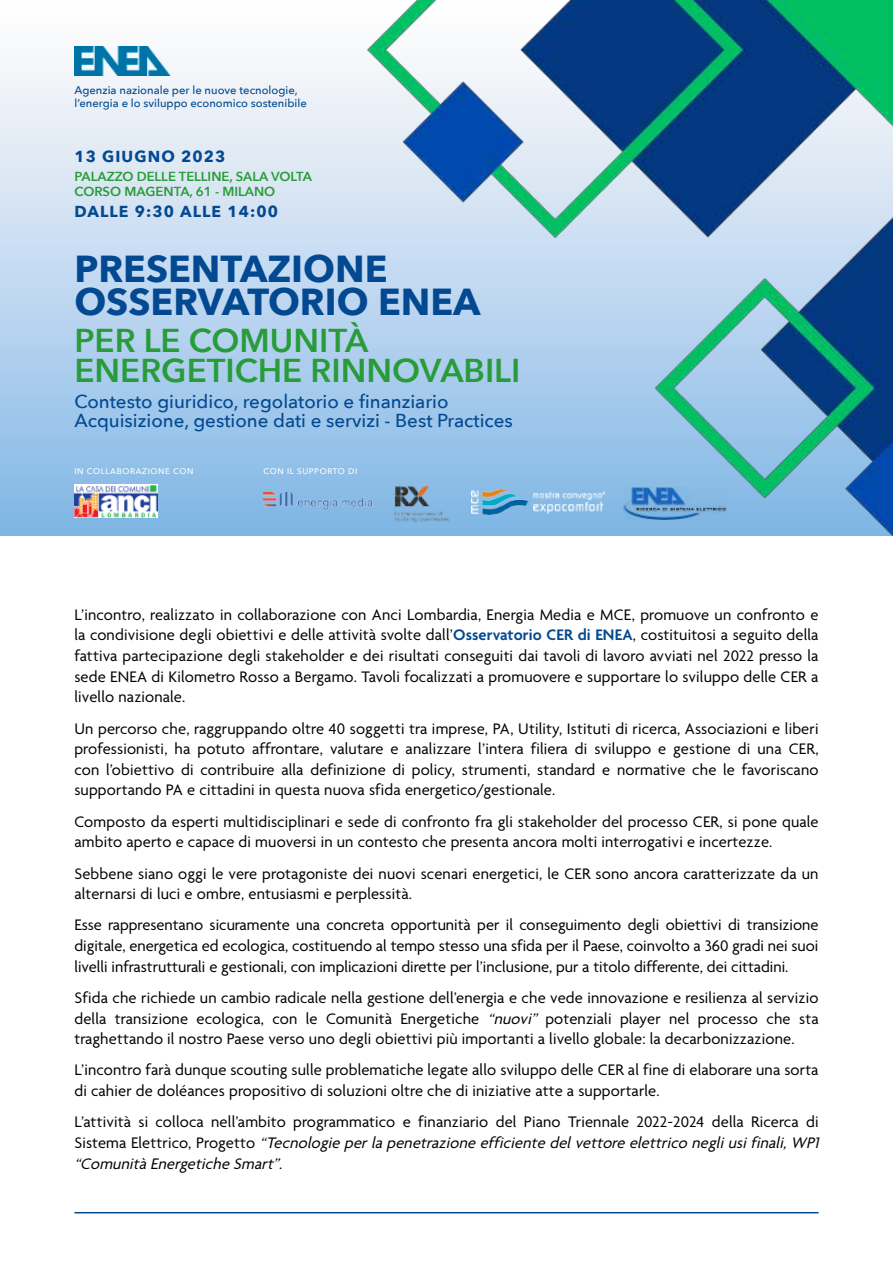
<style>
.page{position:relative;width:893px;height:1263px;background:#fff}
.page>*{position:absolute;margin:0;border:0;box-sizing:border-box;transform-origin:0 0}
.t1{font:700 37.5px/33px "Avenir Next";color:#034991}
.t2{font:600 33px/30px "Avenir Next";color:#289c38}
.t3{font:500 18.75px/19.5px "Avenir Next";color:#034991}
.t4{font:16.5px/20.7px "Agenda";letter-spacing:.01em;color:#000;text-align:justify}
.t5{font:700 15.9px "Avenir Next";letter-spacing:.07em;color:#034991}
.t6{font:600 13.05px/15px "Avenir Next";color:#289c38}
.t7{font:500 11.25px/12.8px "Avenir Next";color:#034991}
.t8{font:500 8.25px "Avenir Next";letter-spacing:.07em;color:#fff}
.s1{font-weight:600;color:#034991}
.s2{font-style:italic}
</style>
<div class="page">
<img style="left:0;top:0;width:893px;height:536px">
<img style="left:264px;top:492px;width:108px;height:17px">
<img style="left:74px;top:485px;width:83px;height:33px">
<img style="left:395px;top:486px;width:63px;height:37px">
<img style="left:472px;top:489px;width:132px;height:25px">
<img style="left:623px;top:487px;width:105px;height:32px">
<img style="left:74px;top:47px;width:96px;height:28px">
<hr style="left:74px;top:1212px;width:745px;height:1px;background:#034991">
<p class="t7" style="left:74px;top:83px;width:234px">Agenzia nazionale per le nuove tecnologie, l’energia e lo sviluppo economico sostenibile</p>
<p class="t5" style="left:74px;top:142px;width:152px">13 GIUGNO 2023</p>
<p class="t6" style="left:74px;top:168px;width:239px">PALAZZO DELLE TELLINE, SALA VOLTA<br>CORSO MAGENTA, 61 - MILANO</p>
<p class="t5" style="left:74px;top:198px;width:205px">DALLE 9:30 ALLE 14:00</p>
<h1 class="t1" style="left:74px;top:252px;width:408px">PRESENTAZIONE<br>OSSERVATORIO ENEA</h1>
<h2 class="t2" style="left:74px;top:325px;width:448px">PER LE COMUNITÀ<br>ENERGETICHE RINNOVABILI</h2>
<p class="t3" style="left:74px;top:391px;width:440px">Contesto giuridico, regolatorio e finanziario<br>Acquisizione, gestione dati e servizi - Best Practices</p>
<p class="t8" style="left:74px;top:464px;width:121px">IN COLLABORAZIONE CON</p>
<p class="t8" style="left:264px;top:464px;width:95px">CON IL SUPPORTO DI</p>
<p class="t4" style="left:74px;top:605px;width:746px">L’incontro, realizzato in collaborazione con Anci Lombardia, Energia Media e MCE, promuove un confronto e la condivisione degli obiettivi e delle attività svolte dall’<span class="s1">Osservatorio CER di ENEA</span>, costituitosi a seguito della fattiva partecipazione degli stakeholder e dei risultati conseguiti dai tavoli di lavoro avviati nel 2022 presso la sede ENEA di Kilometro Rosso a Bergamo. Tavoli focalizzati a promuovere e supportare lo sviluppo delle CER a livello nazionale.</p>
<p class="t4" style="left:74px;top:719px;width:746px">Un percorso che, raggruppando oltre 40 soggetti tra imprese, PA, Utility, Istituti di ricerca, Associazioni e liberi professionisti, ha potuto affrontare, valutare e analizzare l’intera filiera di sviluppo e gestione di una CER, con l’obiettivo di contribuire alla definizione di policy, strumenti, standard e normative che le favoriscano supportando PA e cittadini in questa nuova sfida energetico/gestionale.</p>
<p class="t4" style="left:74px;top:812px;width:746px">Composto da esperti multidisciplinari e sede di confronto fra gli stakeholder del processo CER, si pone quale ambito aperto e capace di muoversi in un contesto che presenta ancora molti interrogativi e incertezze.</p>
<p class="t4" style="left:74px;top:864px;width:746px">Sebbene siano oggi le vere protagoniste dei nuovi scenari energetici, le CER sono ancora caratterizzate da un alternarsi di luci e ombre, entusiasmi e perplessità.</p>
<p class="t4" style="left:74px;top:916px;width:746px">Esse rappresentano sicuramente una concreta opportunità per il conseguimento degli obiettivi di transizione digitale, energetica ed ecologica, costituendo al tempo stesso una sfida per il Paese, coinvolto a 360 gradi nei suoi livelli infrastrutturali e gestionali, con implicazioni dirette per l’inclusione, pur a titolo differente, dei cittadini.</p>
<p class="t4" style="left:74px;top:988px;width:746px">Sfida che richiede un cambio radicale nella gestione dell’energia e che vede innovazione e resilienza al servizio della transizione ecologica, con le Comunità Energetiche <span class="s2">“nuovi”</span> potenziali player nel processo che sta traghettando il nostro Paese verso uno degli obiettivi più importanti a livello globale: la decarbonizzazione.</p>
<p class="t4" style="left:74px;top:1061px;width:746px">L’incontro farà dunque scouting sulle problematiche legate allo sviluppo delle CER al fine di elaborare una sorta di cahier de doléances propositivo di soluzioni oltre che di iniziative atte a supportarle.</p>
<p class="t4" style="left:74px;top:1113px;width:750px;text-align:left">L’attività si colloca nell’ambito programmatico e finanziario del Piano Triennale 2022-2024 della Ricerca di<br>S i s t e m a E l e t t r i c o , P r o g e t t o <span class="s2">“Tecnologie perlapenetrazione efficiente delvettore elettrico negliusifinali,WP1 “ComunitàEnergetiche Smart”</span>.</p>
</div>
